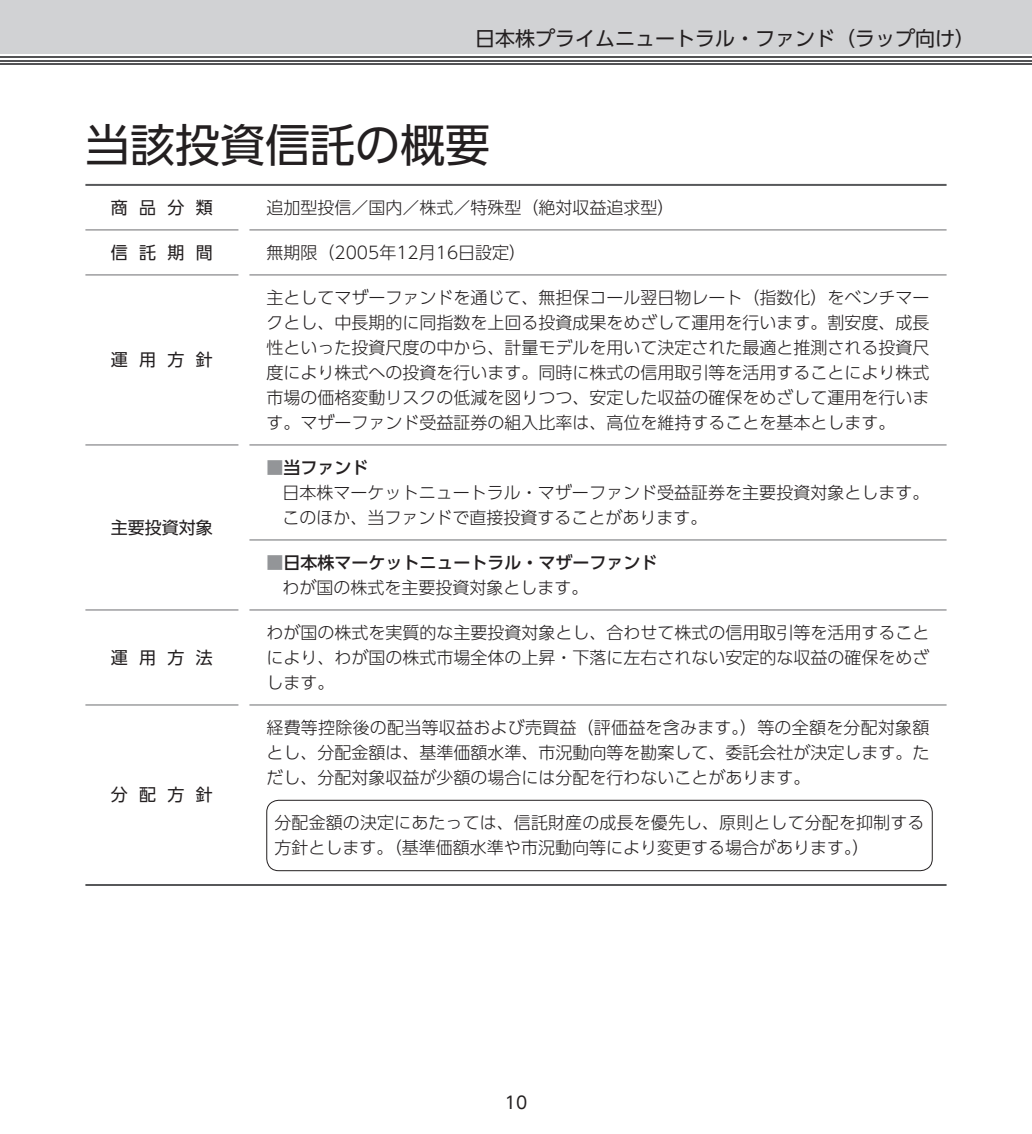
<style>
.page{position:relative;width:1032px;height:1134px;background:#fff}
.page>*{position:absolute;margin:0;border:0;box-sizing:border-box;transform-origin:0 0}
.t1{font:45px "UD Shin Go Pro Regular 90 msp RKSJ H";color:#231f20}
.t2{font:20px "UD Shin Go Pro Regular 90 msp RKSJ H";color:#231f20}
.t3{font:17px/25px "UD Shin Go Pro Light 90 msp RKSJ H";color:#231f20;text-align:justify}
.t4{font:17px "UD Shin Go Pro Medium 90 msp RKSJ H";color:#231f20}
.t5{font:17px "UD Shin Go Pro Regular 90 msp RKSJ H";letter-spacing:.665em;color:#231f20}
.s1{color:#939598}
</style>
<div class="page">
<div style="left:0;top:0;width:1032px;height:54px;background:#d1d2d4"></div>
<hr style="left:0;top:63px;width:1032px;height:2px;background:#535355">
<hr style="left:0;top:60px;width:1032px;height:1px;background:#535355">
<hr style="left:0;top:56px;width:1032px;height:2px;background:#535355">
<hr style="left:85px;top:184px;width:861px;height:2px;background:#57585a">
<hr style="left:85px;top:884px;width:861px;height:2px;background:#57585a">
<hr style="left:249px;top:610px;width:697px;height:1px;background:#6c6d70">
<hr style="left:249px;top:705px;width:697px;height:1px;background:#6c6d70">
<hr style="left:85px;top:610px;width:153px;height:1px;background:#6c6d70">
<hr style="left:85px;top:705px;width:153px;height:1px;background:#6c6d70">
<hr style="left:249px;top:230px;width:697px;height:1px;background:#6c6d70">
<hr style="left:249px;top:275px;width:697px;height:1px;background:#6c6d70">
<hr style="left:249px;top:445px;width:697px;height:1px;background:#6c6d70">
<hr style="left:249px;top:540px;width:697px;height:1px;background:#6c6d70">
<hr style="left:85px;top:230px;width:153px;height:1px;background:#6c6d70">
<hr style="left:85px;top:275px;width:153px;height:1px;background:#6c6d70">
<hr style="left:85px;top:445px;width:153px;height:1px;background:#6c6d70">
<div style="left:266px;top:800px;width:666px;height:71px;border:1px solid #231f20;border-radius:12px"></div>
<p class="t2" style="left:475px;top:31px;width:501px">日本株プライムニュートラル・ファンド（ラップ向け）</p>
<h1 class="t1" style="left:85px;top:128px;width:406px">当該投資信託の概要</h1>
<p class="t5" style="left:111px;top:201px;width:104px">商品分類</p>
<p class="t3" style="left:266px;top:198px;width:409px">追加型投信／国内／株式／特殊型（絶対収益追求型）</p>
<p class="t5" style="left:111px;top:246px;width:104px">信託期間</p>
<p class="t3" style="left:266px;top:242px;width:261px">無期限（2005年12月16日設定）</p>
<p class="t5" style="left:111px;top:354px;width:104px">運用方針</p>
<p class="t5" style="left:111px;top:521px;width:103px">主要投資対象</p>
<p class="t5" style="left:111px;top:651px;width:104px">運用方法</p>
<p class="t5" style="left:111px;top:788px;width:104px">分配方針</p>
<p class="t3" style="left:266px;top:287px;width:664px">主としてマザーファンドを通じて、無担保コール翌日物レート（指数化）をベンチマークとし、中長期的に同指数を上回る投資成果をめざして運用を行います。割安度、成長性といった投資尺度の中から、計量モデルを用いて決定された最適と推測される投資尺度により株式への投資を行います。同時に株式の信用取引等を活用することにより株式市場の価格変動リスクの低減を図りつつ、安定した収益の確保をめざして運用を行います。マザーファンド受益証券の組入比率は、高位を維持することを基本とします。</p>
<p class="t4" style="left:266px;top:461px;width:103px"><span class="s1">■</span>当ファンド</p>
<p class="t3" style="left:282px;top:482px;width:649px">日本株マーケットニュートラル・マザーファンド受益証券を主要投資対象とします。このほか、当ファンドで直接投資することがあります。</p>
<p class="t4" style="left:266px;top:556px;width:393px"><span class="s1">■</span>日本株マーケットニュートラル・マザーファンド</p>
<p class="t3" style="left:282px;top:577px;width:307px">わが国の株式を主要投資対象とします。</p>
<p class="t3" style="left:266px;top:622px;width:665px">わが国の株式を実質的な主要投資対象とし、合わせて株式の信用取引等を活用することにより、わが国の株式市場全体の上昇・下落に左右されない安定的な収益の確保をめざします。</p>
<p class="t3" style="left:266px;top:717px;width:665px">経費等控除後の配当等収益および売買益（評価益を含みます。）等の全額を分配対象額とし、分配金額は、基準価額水準、市況動向等を勘案して、委託会社が決定します。ただし、分配対象収益が少額の場合には分配を行わないことがあります。</p>
<p class="t3" style="left:274px;top:813px;width:651px">分配金額の決定にあたっては、信託財産の成長を優先し、原則として分配を抑制する方針とします。（基準価額水準や市況動向等により変更する場合があります。）</p>
<p class="t5" style="left:505px;top:1096px;width:24px">10</p>
</div>
